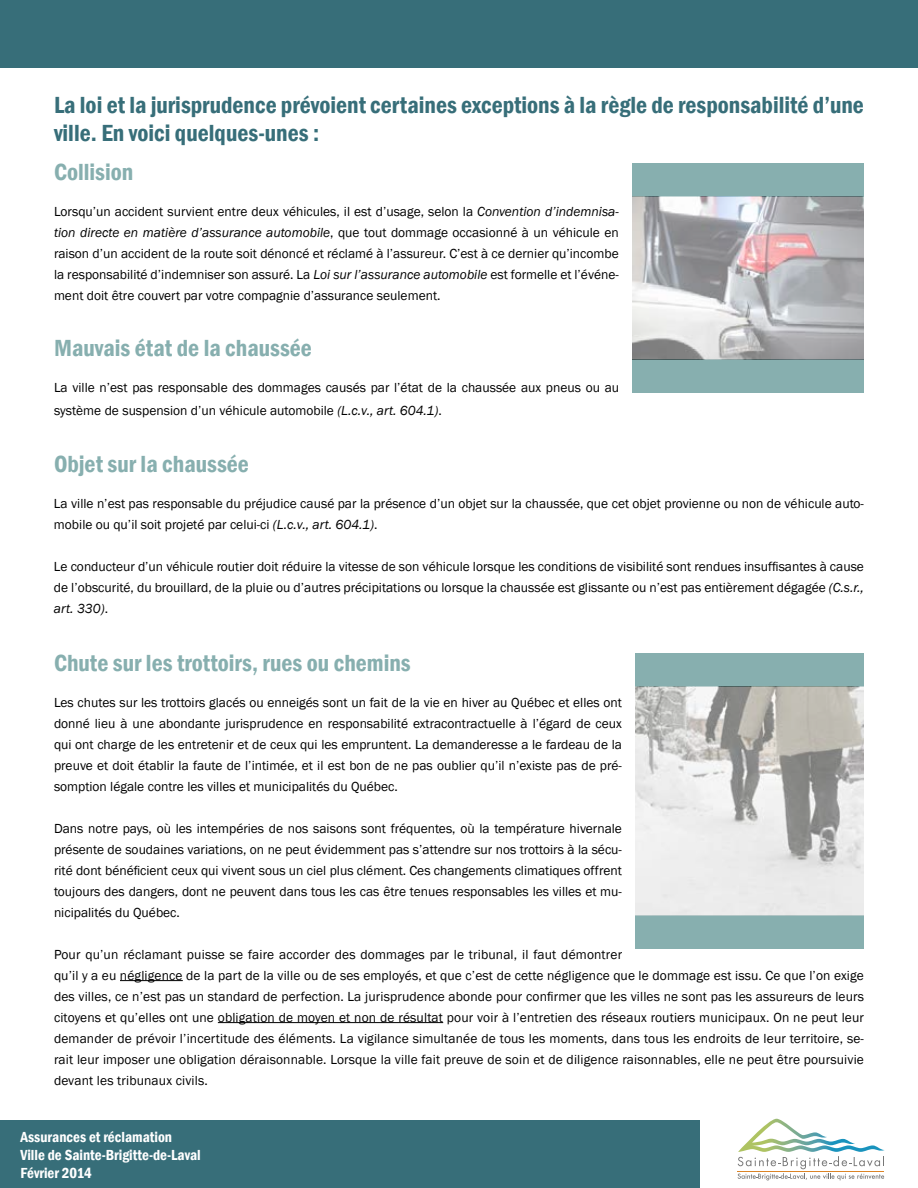
<style>
.page{position:relative;width:918px;height:1188px;background:#fff}
.page>*{position:absolute;margin:0;border:0;box-sizing:border-box;transform-origin:0 0}
.t1{font:600 condensed 24px/28.8px "Franklin Gothic";color:#376e79}
.t2{font:600 condensed 24px "Franklin Gothic";color:#87afaf}
.t3{font:600 condensed 15px/18px "Franklin Gothic";color:#fff}
.t4{font:13.5px/21px "Franklin Gothic";letter-spacing:.01em;color:#000;text-align:justify}
.s1{font-style:italic}
</style>
<div class="page">
<div style="left:0;top:0;width:918px;height:68px;background:#376e79"></div>
<div style="left:0;top:1120px;width:700px;height:68px;background:#376e79"></div>
<svg style="left:738px;top:1119px;width:147px;height:61px"></svg>
<hr style="left:120px;top:980px;width:63px;height:1px;background:#000">
<hr style="left:218px;top:1022px;width:225px;height:1px;background:#000">
<div style="left:633px;top:163px;width:231px;height:33px;background:#87afaf"></div>
<div style="left:633px;top:359px;width:231px;height:33px;background:#87afaf"></div>
<img style="left:633px;top:196px;width:231px;height:163px">
<div style="left:635px;top:654px;width:229px;height:33px;background:#87afaf"></div>
<div style="left:635px;top:916px;width:229px;height:33px;background:#87afaf"></div>
<img style="left:635px;top:687px;width:229px;height:229px">
<h1 class="t1" style="left:54px;top:90px;width:811px">La loi et la jurisprudence prévoient certaines exceptions à la règle de responsabilité d’une ville. En voici quelques-unes :</h1>
<h1 class="t2" style="left:54px;top:156px;width:81px">Collision</h1>
<p class="t4" style="left:54px;top:201px;width:566px">Lorsqu’un accident survient entre deux véhicules, il est d’usage, selon la <span class="s1">Convention d’indemnisa&shy;tion directe en matière d’assurance automobile</span>, que tout dommage occasionné à un véhicule en raison d’un accident de la route soit dénoncé et réclamé à l’assureur. C’est à ce dernier qu’incombe la responsabilité d’indemniser son assuré. La <span class="s1">Loi sur l’assurance automobile</span> est formelle et l’événe&shy;ment doit être couvert par votre compagnie d’assurance seulement.</p>
<h1 class="t2" style="left:54px;top:332px;width:260px">Mauvais état de la chaussée</h1>
<p class="t4" style="left:54px;top:377px;width:567px;line-height:22.5px">La ville n’est pas responsable des dommages causés par l’état de la chaussée aux pneus ou au système de suspension d’un véhicule automobile <span class="s1">(L.c.v., art. 604.1)</span>.</p>
<h1 class="t2" style="left:54px;top:448px;width:196px">Objet sur la chaussée</h1>
<p class="t4" style="left:54px;top:493px;width:812px">La ville n’est pas responsable du préjudice causé par la présence d’un objet sur la chaussée, que cet objet provienne ou non de véhicule auto&shy;mobile ou qu’il soit projeté par celui-ci <span class="s1">(L.c.v., art. 604.1)</span>.</p>
<p class="t4" style="left:54px;top:556px;width:812px">Le conducteur d’un véhicule routier doit réduire la vitesse de son véhicule lorsque les conditions de visibilité sont rendues insuffisantes à cause de l’obscurité, du brouillard, de la pluie ou d’autres précipitations ou lorsque la chaussée est glissante ou n’est pas entièrement dégagée <span class="s1">(C.s.r., art. 330)</span>.</p>
<h1 class="t2" style="left:54px;top:647px;width:358px">Chute sur les trottoirs, rues ou chemins</h1>
<p class="t4" style="left:54px;top:692px;width:569px">Les chutes sur les trottoirs glacés ou enneigés sont un fait de la vie en hiver au Québec et elles ont donné lieu à une abondante jurisprudence en responsabilité extracontractuelle à l’égard de ceux qui ont charge de les entretenir et de ceux qui les empruntent. La demanderesse a le fardeau de la preuve et doit établir la faute de l’intimée, et il est bon de ne pas oublier qu’il n’existe pas de pré&shy;somption légale contre les villes et municipalités du Québec.</p>
<p class="t4" style="left:54px;top:818px;width:570px">Dans notre pays, où les intempéries de nos saisons sont fréquentes, où la température hivernale présente de soudaines variations, on ne peut évidemment pas s’attendre sur nos trottoirs à la sécu&shy;rité dont bénéficient ceux qui vivent sous un ciel plus clément. Ces changements climatiques offrent toujours des dangers, dont ne peuvent dans tous les cas être tenues responsables les villes et mu&shy;nicipalités du Québec.</p>
<p class="t4" style="left:54px;top:944px;width:812px;text-align:left">Pour qu’un réclamant puisse se faire accorder des dommages par le tribunal, il faut démontrer<br>qu’il y a eu négligence de la part de la ville ou de ses employés, et que c’est de cette négligence que le dommage est issu. Ce que l’on exige des villes, ce n’est pas un standard de perfection. La jurisprudence abonde pour confirmer que les villes ne sont pas les assureurs de leurs citoyens et qu’elles ont une obligation de moyen et non de résultat pour voir à l’entretien des réseaux routiers municipaux. On ne peut leur demander de prévoir l’incertitude des éléments. La vigilance simultanée de tous les moments, dans tous les endroits de leur territoire, se&shy;rait leur imposer une obligation déraisonnable. Lorsque la ville fait preuve de soin et de diligence raisonnables, elle ne peut être poursuivie devant les tribunaux civils.</p>
<p class="t3" style="left:21px;top:1127px;width:182px">Assurances et réclamation<br>Ville de Sainte-Brigitte-de-Laval<br>Février 2014</p>
</div>
